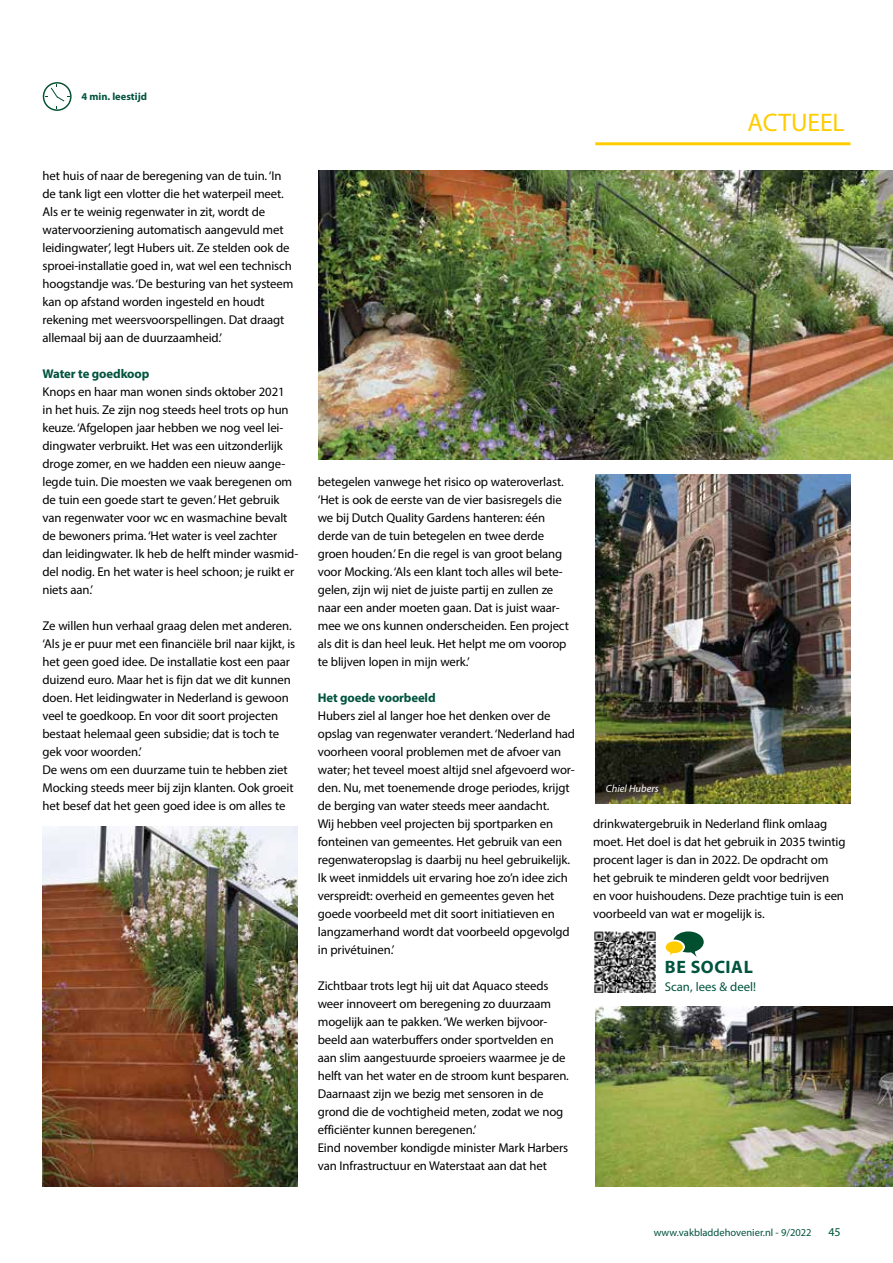
<style>
.page{position:relative;width:893px;height:1263px;background:#fff}
.page>*{position:absolute;margin:0;border:0;box-sizing:border-box;transform-origin:0 0}
.t1{font:25.5px "Myriad Pro";color:#fc0}
.t2{font:700 18px "Myriad Pro";letter-spacing:.03em;color:#00533d}
.t3{font:12.75px/18px "Myriad Pro";letter-spacing:-.01em;color:#000}
.t4{font:700 12.75px "Myriad Pro";letter-spacing:-.01em;color:#00533d}
.t5{font:12.75px "Myriad Pro";color:#00533d}
.t6{font:12px "Myriad Pro";color:#00533d}
.t7{font:10.5px "Myriad Pro";color:#00533d}
.t8{font:700 10.5px "Myriad Pro";color:#00533d}
.t9{font:italic 10.5px "Myriad Pro";color:#fff}
</style>
<div class="page">
<hr style="left:595px;top:142px;width:255px;height:3px;background:#fc0">
<svg style="left:43px;top:82px;width:29px;height:29px"></svg>
<img style="left:43px;top:827px;width:255px;height:359px">
<img style="left:596px;top:474px;width:255px;height:329px">
<img style="left:595px;top:1006px;width:298px;height:180px">
<img style="left:319px;top:170px;width:574px;height:289px">
<img style="left:594px;top:931px;width:62px;height:62px">
<svg style="left:666px;top:931px;width:38px;height:26px"></svg>
<p class="t8" style="left:82px;top:90px;width:67px">4 min. leestijd</p>
<p class="t3" style="left:43px;top:167px;width:252px">het huis of naar de beregening van de tuin. ‘In de tank ligt een vlotter die het waterpeil meet.<br>Als er te weinig regenwater in zit, wordt de watervoorziening automatisch aangevuld met leidingwater’, legt Hubers uit. Ze stelden ook de sproei-installatie goed in, wat wel een technisch hoogstandje was. ‘De besturing van het systeem kan op afstand worden ingesteld en houdt rekening met weersvoorspellingen. Dat draagt allemaal bij aan de duurzaamheid.’</p>
<p class="t4" style="left:43px;top:365px;width:108px">Water te goedkoop</p>
<p class="t3" style="left:43px;top:383px;width:257px">Knops en haar man wonen sinds oktober 2021<br>in het huis. Ze zijn nog steeds heel trots op hun keuze. ‘Afgelopen jaar hebben we nog veel lei&shy;dingwater verbruikt. Het was een uitzonderlijk droge zomer, en we hadden een nieuw aange&shy;legde tuin. Die moesten we vaak beregenen om de tuin een goede start te geven.’ Het gebruik van regenwater voor wc en wasmachine bevalt de bewoners prima. ‘Het water is veel zachter dan leidingwater. Ik heb de helft minder wasmid&shy;del nodig. En het water is heel schoon; je ruikt er niets aan.’</p>
<p class="t3" style="left:43px;top:617px;width:254px">Ze willen hun verhaal graag delen met anderen. ‘Als je er puur met een financiële bril naar kijkt, is het geen goed idee. De installatie kost een paar duizend euro. Maar het is fijn dat we dit kunnen doen. Het leidingwater in Nederland is gewoon veel te goedkoop. En voor dit soort projecten bestaat helemaal geen subsidie; dat is toch te gek voor woorden.’<br>De wens om een duurzame tuin te hebben ziet Mocking steeds meer bij zijn klanten. Ook groeit het besef dat het geen goed idee is om alles te</p>
<h1 class="t1" style="left:748px;top:107px;width:99px">ACTUEEL</h1>
<p class="t3" style="left:318px;top:473px;width:253px">betegelen vanwege het risico op wateroverlast. ‘Het is ook de eerste van de vier basisregels die we bij Dutch Quality Gardens hanteren: één derde van de tuin betegelen en twee derde groen houden.’ En die regel is van groot belang voor Mocking. ‘Als een klant toch alles wil bete&shy;gelen, zijn wij niet de juiste partij en zullen ze naar een ander moeten gaan. Dat is juist waar&shy;mee we ons kunnen onderscheiden. Een project als dit is dan heel leuk. Het helpt me om voorop te blijven lopen in mijn werk.’</p>
<p class="t4" style="left:318px;top:690px;width:119px">Het goede voorbeeld</p>
<p class="t3" style="left:318px;top:707px;width:259px">Hubers ziel al langer hoe het denken over de opslag van regenwater verandert. ‘Nederland had voorheen vooral problemen met de afvoer van water; het teveel moest altijd snel afgevoerd wor&shy;den. Nu, met toenemende droge periodes, krijgt de berging van water steeds meer aandacht.<br>Wij hebben veel projecten bij sportparken en fonteinen van gemeentes. Het gebruik van een regenwateropslag is daarbij nu heel gebruikelijk.<br>Ik weet inmiddels uit ervaring hoe zo’n idee zich verspreidt: overheid en gemeentes geven het goede voorbeeld met dit soort initiatieven en langzamerhand wordt dat voorbeeld opgevolgd in privétuinen.’</p>
<p class="t3" style="left:318px;top:977px;width:253px">Zichtbaar trots legt hij uit dat Aquaco steeds weer innoveert om beregening zo duurzaam mogelijk aan te pakken. ‘We werken bijvoor&shy;beeld aan waterbuffers onder sportvelden en aan slim aangestuurde sproeiers waarmee je de helft van het water en de stroom kunt besparen.<br>Daarnaast zijn we bezig met sensoren in de grond die de vochtigheid meten, zodat we nog efficiënter kunnen beregenen.’<br>Eind november kondigde minister Mark Harbers van Infrastructuur en Waterstaat aan dat het</p>
<p class="t9" style="left:606px;top:782px;width:54px">Chiel Hubers</p>
<p class="t3" style="left:593px;top:815px;width:254px">drinkwatergebruik in Nederland flink omlaag moet. Het doel is dat het gebruik in 2035 twintig procent lager is dan in 2022. De opdracht om het gebruik te minderen geldt voor bedrijven en voor huishoudens. Deze prachtige tuin is een voorbeeld van wat er mogelijk is.</p>
<h2 class="t2" style="left:665px;top:955px;width:89px">BE SOCIAL</h2>
<p class="t5" style="left:665px;top:979px;width:93px">Scan, lees &amp; deel!</p>
<p class="t7" style="left:654px;top:1226px;width:159px">www.vakbladdehovenier.nl - 9/2022</p>
<p class="t6" style="left:828px;top:1224px;width:14px">45</p>
</div>
